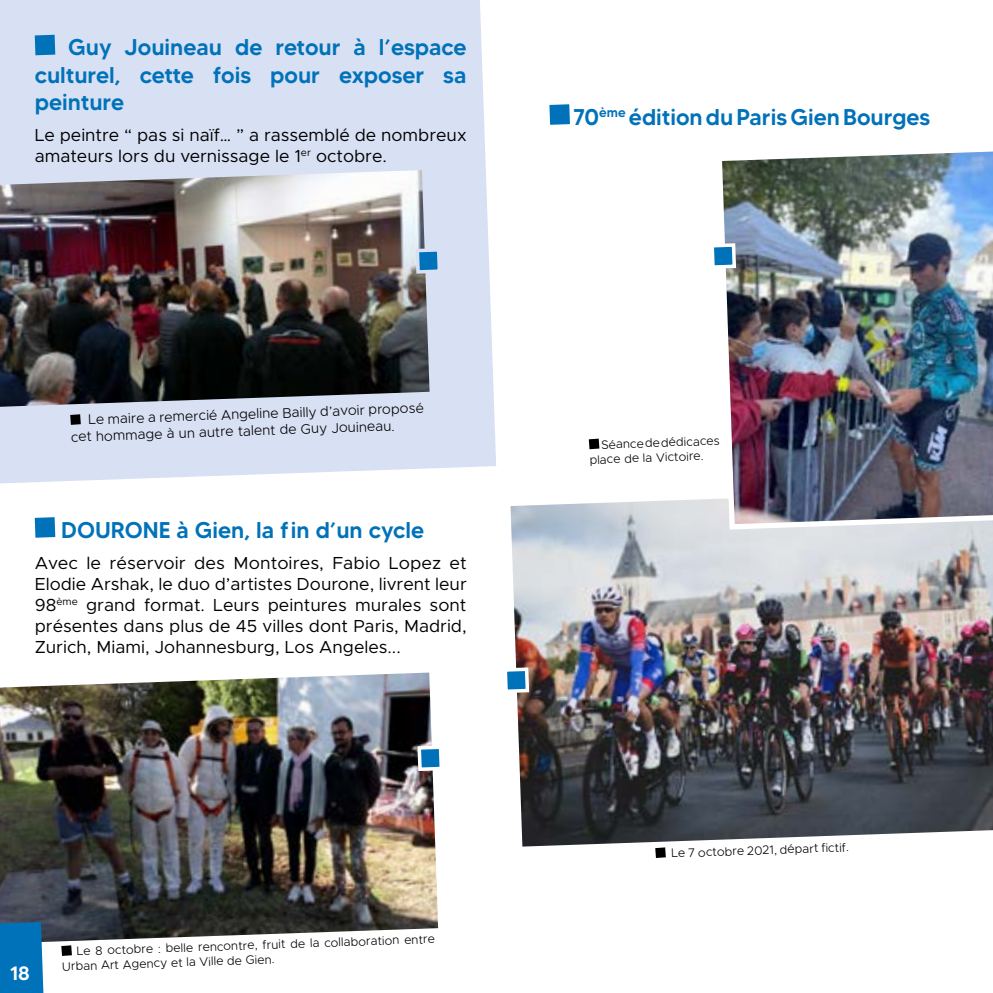
<style>
.page{position:relative;width:993px;height:993px;background:#fff}
.page>*{position:absolute;margin:0;border:0;box-sizing:border-box;transform-origin:0 0}
.t1{font:500 22.75px/27.3px "MADETOMMY";color:#0072b9;text-align:justify}
.t2{font:500 19.25px "MADETOMMY";color:#fff}
.t3{font:17.5px/21px "Metropolis";color:#000}
.t4{font:300 14px/16.8px "Metropolis";color:#000}
.t5{font:300 12.25px/14.7px "Metropolis";color:#000}
</style>
<div class="page">
<div style="left:0;top:0;width:496px;height:483px;background:#d8e0f3"></div>
<svg style="left:35px;top:35px;width:20px;height:20px"></svg>
<svg style="left:549px;top:104px;width:20px;height:21px"></svg>
<svg style="left:70px;top:414px;width:11px;height:11px"></svg>
<svg style="left:588px;top:438px;width:11px;height:11px"></svg>
<svg style="left:655px;top:847px;width:10px;height:10px"></svg>
<img style="left:510px;top:499px;width:482px;height:347px">
<img style="left:0;top:170px;width:429px;height:236px">
<img style="left:713px;top:151px;width:279px;height:381px">
<svg style="left:413px;top:246px;width:30px;height:29px"></svg>
<svg style="left:713px;top:241px;width:24px;height:29px"></svg>
<svg style="left:507px;top:665px;width:24px;height:29px"></svg>
<svg style="left:35px;top:517px;width:20px;height:20px"></svg>
<img style="left:0;top:672px;width:438px;height:270px">
<svg style="left:61px;top:945px;width:11px;height:10px"></svg>
<svg style="left:415px;top:743px;width:25px;height:29px"></svg>
<div style="left:0;top:921px;width:43px;height:71px;background:#0072b9"></div>
<h1 class="t1" style="left:35px;top:33px;width:433px;text-indent:33px">Guy Jouineau de retour à l’espace culturel, cette fois pour exposer sa peinture</h1>
<p class="t3" style="left:35px;top:124px;width:433px">Le peintre “ pas si naïf… ” a rassemblé de nombreux amateurs lors du vernissage le 1<sup>er</sup> octobre.</p>
<p class="t4" style="left:70px;top:411px;width:355px;text-indent:18px;rotate:-2deg">Le maire a remercié Angeline Bailly d’avoir proposé cet hommage à un autre talent de Guy Jouineau.</p>
<h1 class="t1" style="left:61px;top:515px;width:364px">DOURONE à Gien, la f in d’un cycle</h1>
<p class="t3" style="left:35px;top:552px;width:433px;text-align:justify">Avec le réservoir des Montoires, Fabio Lopez et Elodie Arshak, le duo d’artistes Dourone, livrent leur 98<sup>ème</sup> grand format. Leurs peintures murales sont présentes dans plus de 45 villes dont Paris, Madrid, Zurich, Miami, Johannesburg, Los Angeles...</p>
<p class="t2" style="left:10px;top:960px;width:21px">18</p>
<p class="t5" style="left:61px;top:944px;width:375px;text-indent:15px;rotate:-2deg">Le 8 octobre : belle rencontre, fruit de la collaboration entre<br>Urban Art Agency et la Ville de Gien.</p>
<h1 class="t1" style="left:573px;top:103px;width:359px">70<sup>ème</sup> édition du Paris Gien Bourges</h1>
<p class="t5" style="left:588px;top:437px;width:132px;text-indent:12px;rotate:-2deg">Séance de dédicaces place de la Victoire.</p>
<p class="t5" style="left:670px;top:845px;width:179px;rotate:-2deg">Le 7 octobre 2021, départ fictif.</p>
</div>
